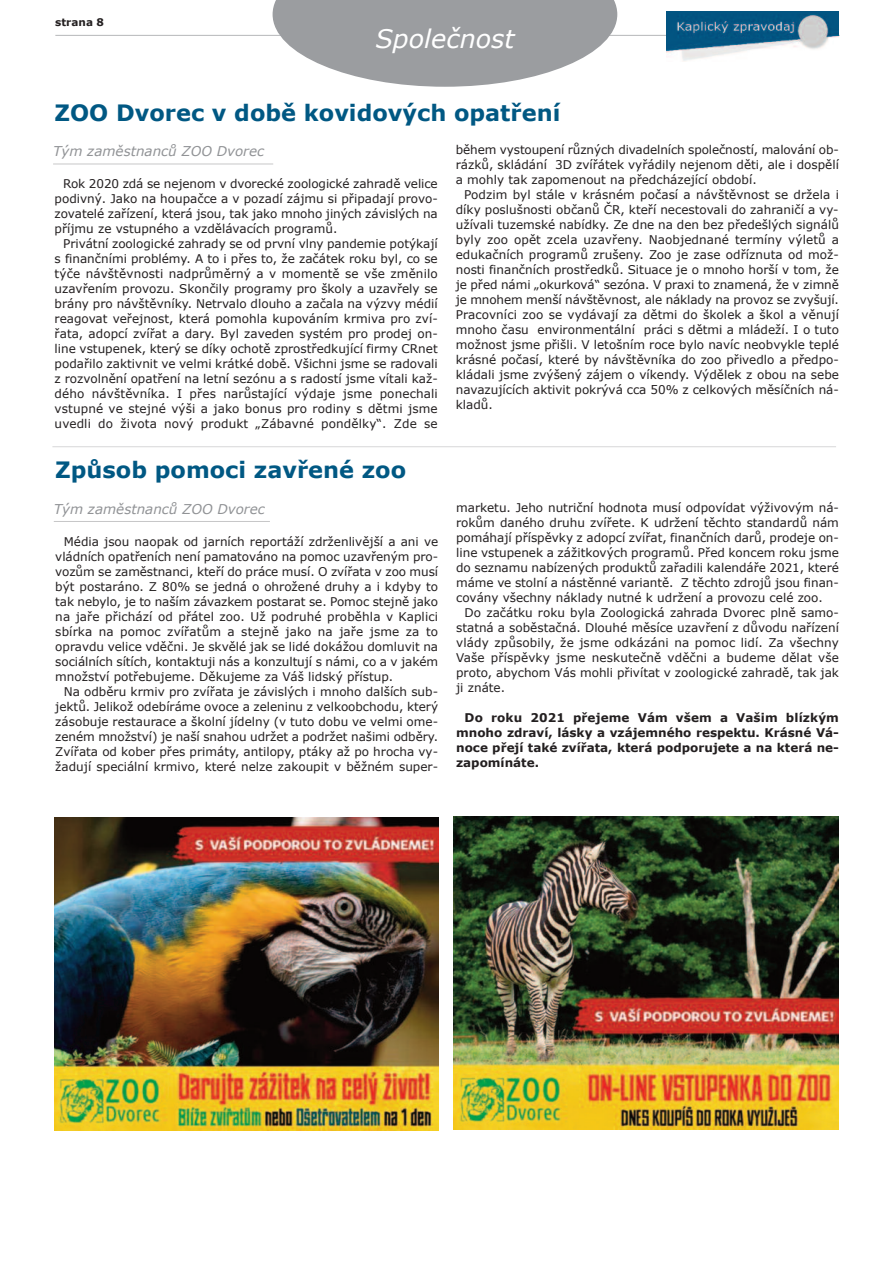
<style>
.page{position:relative;width:893px;height:1263px;background:#fff}
.page>*{position:absolute;margin:0;border:0;box-sizing:border-box;transform-origin:0 0}
.t1{font:italic 25.5px "Verdana";color:#fff}
.t2{font:700 22.5px "Verdana";color:#005883}
.t3{font:italic 13.5px "Verdana";color:#919396}
.t4{font:12px/15px "Verdana";color:#231f20;text-align:justify}
.t5{font:700 12px/15px "Verdana";color:#231f20;text-align:justify}
.t6{font:700 10.5px "Verdana";color:#231f20}
</style>
<div class="page">
<hr style="left:55px;top:35px;width:785px;height:1px;background:#bfc0c2">
<img style="left:666px;top:11px;width:173px;height:50px">
<svg style="left:273px;top:0;width:344px;height:87px"></svg>
<hr style="left:53px;top:164px;width:220px;height:1px;background:#e3e3e4">
<hr style="left:54px;top:521px;width:216px;height:1px;background:#c7c7c8">
<hr style="left:52px;top:446px;width:784px;height:1px;background:#e0e0e1">
<img style="left:54px;top:818px;width:385px;height:312px">
<img style="left:453px;top:816px;width:386px;height:313px">
<p class="t6" style="left:55px;top:16px;width:50px">strana 8</p>
<h1 class="t1" style="left:375px;top:22px;width:141px">Společnost</h1>
<h2 class="t2" style="left:55px;top:98px;width:507px">ZOO Dvorec v době kovidových opatření</h2>
<p class="t3" style="left:53px;top:142px;width:213px">Tým zaměstnanců ZOO Dvorec</p>
<p class="t4" style="left:456px;top:142px;width:385px">během vystoupení různých divadelních společností, malování ob&shy;rázků, skládání 3D zvířátek vyřádily nejenom děti, ale i dospělí a mohly tak zapomenout na předcházející období.</p>
<p class="t4" style="left:456px;top:187px;width:385px;text-indent:9px">Podzim byl stále v krásném počasí a návštěvnost se držela i díky poslušnosti občanů ČR, kteří necestovali do zahraničí a vy&shy;užívali tuzemské nabídky. Ze dne na den bez předešlých signálů byly zoo opět zcela uzavřeny. Naobjednané termíny výletů a edukačních programů zrušeny. Zoo je zase odříznuta od mož&shy;nosti finančních prostředků. Situace je o mnoho horší v tom, že je před námi „okurková“ sezóna. V praxi to znamená, že v zimně je mnohem menší návštěvnost, ale náklady na provoz se zvyšují.<br>Pracovníci zoo se vydávají za dětmi do školek a škol a věnují mnoho času environmentální práci s dětmi a mládeží. I o tuto možnost jsme přišli. V letošním roce bylo navíc neobvykle teplé krásné počasí, které by návštěvníka do zoo přivedlo a předpo&shy;kládali jsme zvýšený zájem o víkendy. Výdělek z obou na sebe navazujících aktivit pokrývá cca 50% z celkových měsíčních ná&shy;kladů.</p>
<p class="t4" style="left:55px;top:176px;width:385px;text-indent:9px">Rok 2020 zdá se nejenom v dvorecké zoologické zahradě velice podivný. Jako na houpačce a v pozadí zájmu si připadají provo&shy;zovatelé zařízení, která jsou, tak jako mnoho jiných závislých na příjmu ze vstupného a vzdělávacích programů.</p>
<p class="t4" style="left:55px;top:236px;width:385px;text-indent:9px">Privátní zoologické zahrady se od první vlny pandemie potýkají s finančními problémy. A to i přes to, že začátek roku byl, co se týče návštěvnosti nadprůměrný a v momentě se vše změnilo uzavřením provozu. Skončily programy pro školy a uzavřely se brány pro návštěvníky. Netrvalo dlouho a začala na výzvy médií reagovat veřejnost, která pomohla kupováním krmiva pro zví&shy;řata, adopcí zvířat a dary. Byl zaveden systém pro prodej on&shy;line vstupenek, který se díky ochotě zprostředkující firmy CRnet podařilo zaktivnit ve velmi krátké době. Všichni jsme se radovali z rozvolnění opatření na letní sezónu a s radostí jsme vítali kaž&shy;dého návštěvníka. I přes narůstající výdaje jsme ponechali vstupné ve stejné výši a jako bonus pro rodiny s dětmi jsme uvedli do života nový produkt „Zábavné pondělky“. Zde se</p>
<h2 class="t2" style="left:55px;top:455px;width:352px">Způsob pomoci zavřené zoo</h2>
<p class="t3" style="left:54px;top:500px;width:213px">Tým zaměstnanců ZOO Dvorec</p>
<p class="t4" style="left:55px;top:533px;width:384px;text-indent:9px">Média jsou naopak od jarních reportáží zdrženlivější a ani ve vládních opatřeních není pamatováno na pomoc uzavřeným pro&shy;vozům se zaměstnanci, kteří do práce musí. O zvířata v zoo musí být postaráno. Z 80% se jedná o ohrožené druhy a i kdyby to tak nebylo, je to naším závazkem postarat se. Pomoc stejně jako na jaře přichází od přátel zoo. Už podruhé proběhla v Kaplici sbírka na pomoc zvířatům a stejně jako na jaře jsme za to opravdu velice vděčni. Je skvělé jak se lidé dokážou domluvit na sociálních sítích, kontaktuji nás a konzultují s námi, co a v jakém množství potřebujeme. Děkujeme za Váš lidský přístup.</p>
<p class="t4" style="left:55px;top:683px;width:384px;text-indent:9px">Na odběru krmiv pro zvířata je závislých i mnoho dalších sub&shy;jektů. Jelikož odebíráme ovoce a zeleninu z velkoobchodu, který zásobuje restaurace a školní jídelny (v tuto dobu ve velmi ome&shy;zeném množství) je naší snahou udržet a podržet našimi odběry.<br>Zvířata od kober přes primáty, antilopy, ptáky až po hrocha vy&shy;žadují speciální krmivo, které nelze zakoupit v běžném super-</p>
<p class="t4" style="left:456px;top:499px;width:384px">marketu. Jeho nutriční hodnota musí odpovídat výživovým ná&shy;rokům daného druhu zvířete. K udržení těchto standardů nám pomáhají příspěvky z adopcí zvířat, finančních darů, prodeje on&shy;line vstupenek a zážitkových programů. Před koncem roku jsme do seznamu nabízených produktů zařadili kalendáře 2021, které máme ve stolní a nástěnné variantě. Z těchto zdrojů jsou finan&shy;covány všechny náklady nutné k udržení a provozu celé zoo.</p>
<p class="t4" style="left:456px;top:604px;width:384px;text-indent:9px">Do začátku roku byla Zoologická zahrada Dvorec plně samo&shy;statná a soběstačná. Dlouhé měsíce uzavření z důvodu nařízení vlády způsobily, že jsme odkázáni na pomoc lidí. Za všechny Vaše příspěvky jsme neskutečně vděčni a budeme dělat vše proto, abychom Vás mohli přivítat v zoologické zahradě, tak jak ji znáte.</p>
<p class="t5" style="left:456px;top:709px;width:384px;text-indent:9px">Do roku 2021 přejeme Vám všem a Vašim blízkým mnoho zdraví, lásky a vzájemného respektu. Krásné Vá&shy;noce přejí také zvířata, která podporujete a na která ne&shy;zapomínáte.</p>
</div>
